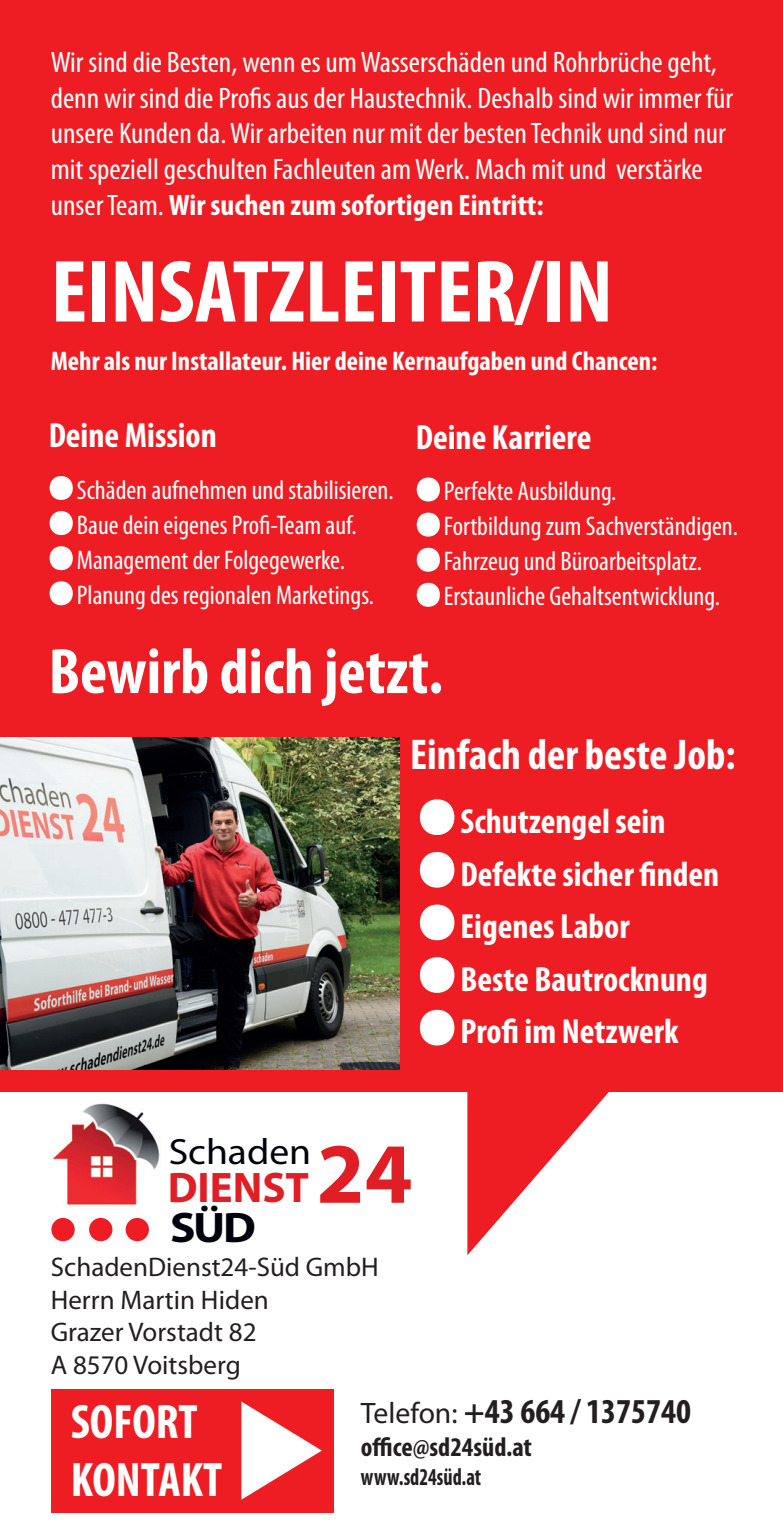
<style>
.page{position:relative;width:783px;height:1531px;background:#fff}
.page>*{position:absolute;margin:0;border:0;box-sizing:border-box;transform-origin:0 0}
.t1{font:700 192.9px "Myriad Pro";color:#fff}
.t2{font:700 129.6px "Myriad Pro";color:#fff}
.t3{font:700 condensed 89.1px "Myriad Pro";color:#fff;scale:1.04 1}
.t4{font:700 condensed 64.8px "Myriad Pro";color:#fff}
.t5{font:700 condensed 48.6px/58.2px "Myriad Pro";color:#fff}
.t6{font:700 condensed 43.2px "Myriad Pro";color:#fff}
.t7{font:700 42.9px "Myriad Pro";color:#df1e25}
.t8{font:700 42.9px "Myriad Pro";color:#02030c;scale:1.1 1}
.t9{font:36.6px "Myriad Pro";color:#02030c;scale:1.08 1}
.t10{font:700 condensed 35.1px "Myriad Pro";color:#fff}
.t11{font:700 condensed 35.1px "Myriad Pro";color:#231f20}
.t12{font:condensed 29.7px/35.7px "Myriad Pro";color:#fff;scale:1.04 1}
.t13{font:condensed 27px "Myriad Pro";color:#fff}
.t14{font:27px/32.4px "Myriad Pro";color:#231f20}
.t15{font:700 condensed 27px "Myriad Pro";color:#fff}
.t16{font:700 condensed 27px "Myriad Pro";color:#231f20}
.t17{font:700 condensed 24.3px "Myriad Pro";color:#231f20;scale:.84 1}
.s1{font-weight:700}
.s2{font-size:86.4px}
.s3{font-weight:400;font-stretch:normal;font-size:29.7px}
</style>
<div class="page">
<div style="left:0;top:0;width:782px;height:1092px;background:#ee1d23"></div>
<svg style="left:467px;top:1092px;width:142px;height:163px"></svg>
<div style="left:51px;top:1389px;width:282px;height:123px;background:#ee1d23"></div>
<svg style="left:241px;top:1401px;width:81px;height:98px"></svg>
<img style="left:0;top:737px;width:399px;height:332px">
<img style="left:52px;top:1103px;width:108px;height:102px">
<div style="left:51px;top:1218px;width:24px;height:23px;background:#ee1d23;border-radius:50%"></div>
<div style="left:126px;top:1218px;width:23px;height:23px;background:#ee1d23;border-radius:50%"></div>
<div style="left:89px;top:1218px;width:23px;height:23px;background:#ee1d23;border-radius:50%"></div>
<p class="t12" style="left:51px;top:44px;width:657px">Wir sind die Besten, wenn es um Wasserschäden und Rohrbrüche geht, denn wir sind die Profis aus der Haustechnik. Deshalb sind wir immer für unsere Kunden da. Wir arbeiten nur mit der besten Technik und sind nur mit speziell geschulten Fachleuten am Werk. Mach mit und verstärke unser Team. <span class="s1">Wir suchen zum sofortigen Eintritt:</span></p>
<h3 class="t3" style="left:51px;top:236px;width:542px">EINSATZLEITER/IN</h3>
<p class="t15" style="left:51px;top:344px;width:608px">Mehr als nur Installateur. Hier deine Kernaufgaben und Chancen:</p>
<p class="t10" style="left:49px;top:414px;width:169px">Deine Mission</p>
<h2 class="t2" style="left:43px;top:370px;width:35px">.</h2>
<p class="t13" style="left:77px;top:473px;width:318px">Schäden aufnehmen und stabilisieren.</p>
<h2 class="t2" style="left:43px;top:405px;width:35px">.</h2>
<p class="t13" style="left:77px;top:508px;width:281px">Baue dein eigenes Profi-Team auf.</p>
<h2 class="t2" style="left:43px;top:440px;width:35px">.</h2>
<p class="t13" style="left:77px;top:543px;width:270px">Management der Folgegewerke.</p>
<h2 class="t2" style="left:43px;top:476px;width:35px">.</h2>
<p class="t13" style="left:77px;top:579px;width:298px">Planung des regionalen Marketings.</p>
<p class="t10" style="left:415px;top:415px;width:177px">Deine Karriere</p>
<h2 class="t2" style="left:410px;top:372px;width:35px">.</h2>
<p class="t13" style="left:444px;top:475px;width:174px">Perfekte Ausbildung.</p>
<h2 class="t2" style="left:410px;top:407px;width:35px">.</h2>
<p class="t13" style="left:444px;top:510px;width:295px">Fortbildung zum Sachverständigen.</p>
<h2 class="t2" style="left:410px;top:442px;width:35px">.</h2>
<p class="t13" style="left:444px;top:545px;width:259px">Fahrzeug und Büroarbeitsplatz.</p>
<h2 class="t2" style="left:410px;top:477px;width:35px">.</h2>
<p class="t13" style="left:444px;top:580px;width:277px">Erstaunliche Gehaltsentwicklung.</p>
<h3 class="t4" style="left:49px;top:631px;width:396px">Bewirb dich jetzt.</h3>
<h3 class="t6" style="left:410px;top:728px;width:326px">Einfach der beste Job:</h3>
<h1 class="t1" style="left:410px;top:642px;width:52px">.</h1>
<p class="t10" style="left:460px;top:799px;width:206px">Schutzengel sein</p>
<h1 class="t1" style="left:410px;top:695px;width:52px">.</h1>
<p class="t10" style="left:460px;top:852px;width:260px">Defekte sicher finden</p>
<h1 class="t1" style="left:410px;top:747px;width:52px">.</h1>
<p class="t10" style="left:460px;top:904px;width:171px">Eigenes Labor</p>
<h1 class="t1" style="left:410px;top:800px;width:52px">.</h1>
<p class="t10" style="left:460px;top:957px;width:249px">Beste Bautrocknung</p>
<h1 class="t1" style="left:410px;top:852px;width:52px">.</h1>
<p class="t10" style="left:460px;top:1010px;width:220px">Profi im Netzwerk</p>
<p class="t9" style="left:169px;top:1129px;width:133px">Schaden</p>
<h3 class="t7" style="left:168px;top:1159px;width:246px">DIENST <span class="s2">24</span></h3>
<h3 class="t8" style="left:170px;top:1199px;width:79px">SÜD</h3>
<p class="t14" style="left:51px;top:1251px;width:329px">SchadenDienst24-Süd GmbH<br>Herrn Martin Hiden<br>Grazer Vorstadt 82<br>A 8570 Voitsberg</p>
<h3 class="t5" style="left:71px;top:1391px;width:153px">SOFORT<br>KONTAKT</h3>
<p class="t11" style="left:361px;top:1389px;width:331px"><span class="s3">Telefon:</span> +43 664 / 1375740</p>
<p class="t16" style="left:361px;top:1429px;width:172px">office@sd24süd.at</p>
<p class="t17" style="left:361px;top:1461px;width:145px">www.sd24süd.at</p>
</div>
